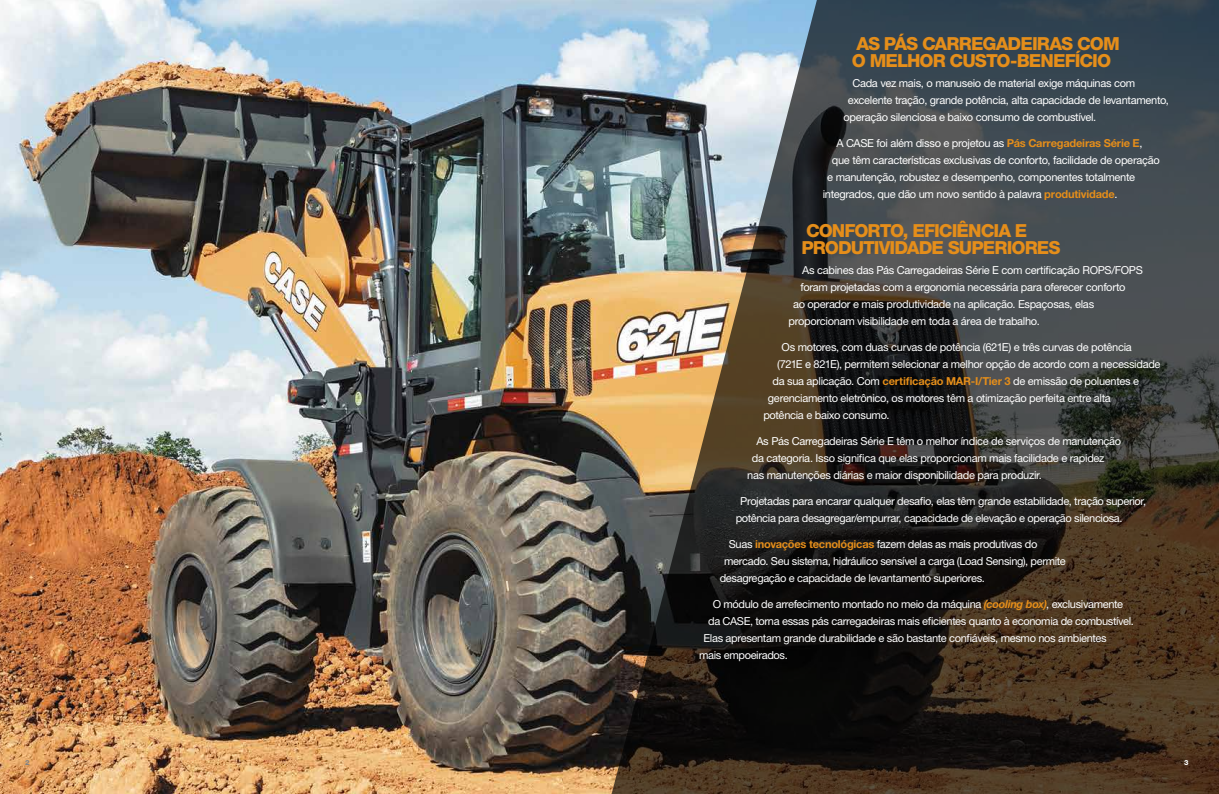
<style>
.page{position:relative;width:1219px;height:794px;background:#fff}
.page>*{position:absolute;margin:0;border:0;box-sizing:border-box;transform-origin:0 0}
.t1{font:800 18px/17px "Helvetica Neue LT Std";letter-spacing:-.055em;color:#e58e1a}
.t2{font:11px/17px "Helvetica Neue LT Std";letter-spacing:-.035em;color:#fff}
.t3{font:800 7px "Helvetica Neue LT Std";color:#808285}
.t4{font:800 7px "Helvetica Neue LT Std";color:#fff}
.s1{font-weight:700;color:#e58e1a}
.s2{font-weight:700;font-style:italic;color:#e58e1a}
</style>
<div class="page">
<img style="left:0;top:0;width:609px;height:794px">
<svg style="left:609px;top:0;width:610px;height:794px;background:#484641"></svg>
<h1 class="t1" style="left:852px;top:35px;width:270px">AS PÁS CARREGADEIRAS COM<br>O MELHOR CUSTO-BENEFÍCIO</h1>
<p class="t2" style="left:852px;top:74px;width:284px">Cada vez mais, o manuseio de material exige máquinas com</p>
<p class="t2" style="left:848px;top:91px;width:323px">excelente tração, grande potência, alta capacidade de levantamento,</p>
<p class="t2" style="left:843px;top:108px;width:255px">operação silenciosa e baixo consumo de combustível.</p>
<p class="t2" style="left:836px;top:134px;width:308px">A CASE foi além disso e projetou as <span class="s1">Pás Carregadeiras Série E</span>,</p>
<p class="t2" style="left:832px;top:151px;width:329px">que têm características exclusivas de conforto, facilidade de operação</p>
<p class="t2" style="left:827px;top:168px;width:309px">e manutenção, robustez e desempenho, componentes totalmente</p>
<p class="t2" style="left:823px;top:185px;width:296px">integrados, que dão um novo sentido à palavra <span class="s1">produtividade</span>.</p>
<h1 class="t1" style="left:801px;top:222px;width:261px">CONFORTO, EFICIÊNCIA E<br>PRODUTIVIDADE SUPERIORES</h1>
<p class="t2" style="left:802px;top:262px;width:342px">As cabines das Pás Carregadeiras Série E com certificação ROPS/FOPS</p>
<p class="t2" style="left:800px;top:279px;width:327px">foram projetadas com a ergonomia necessária para oferecer conforto</p>
<p class="t2" style="left:793px;top:296px;width:303px">ao operador e mais produtividade na aplicação. Espaçosas, elas</p>
<p class="t2" style="left:788px;top:313px;width:253px">proporcionam visibilidade em toda a área de trabalho.</p>
<p class="t2" style="left:782px;top:339px;width:352px">Os motores, com duas curvas de potência (621E) e três curvas de potência</p>
<p class="t2" style="left:777px;top:356px;width:385px">(721E e 821E), permitem selecionar a melhor opção de acordo com a necessidade</p>
<p class="t2" style="left:772px;top:373px;width:368px">da sua aplicação. Com <span class="s1">certificação MAR-I/Tier 3</span> de emissão de poluentes e</p>
<p class="t2" style="left:768px;top:390px;width:345px">gerenciamento eletrônico, os motores têm a otimização perfeita entre alta</p>
<p class="t2" style="left:763px;top:407px;width:128px">potência e baixo consumo.</p>
<p class="t2" style="left:756px;top:433px;width:366px">As Pás Carregadeiras Série E têm o melhor índice de serviços de manutenção</p>
<p class="t2" style="left:752px;top:450px;width:354px">da categoria. Isso significa que elas proporcionam mais facilidade e rapidez</p>
<p class="t2" style="left:747px;top:467px;width:296px">nas manutenções diárias e maior disponibilidade para produzir.</p>
<p class="t2" style="left:736px;top:493px;width:412px;text-indent:5px">Projetadas para encarar qualquer desafio, elas têm grande estabilidade, tração superior, potência para desagregar/empurrar, capacidade de elevação e operação silenciosa.</p>
<p class="t2" style="left:729px;top:536px;width:310px">Suas <span class="s1">inovações tecnológicas</span> fazem delas as mais produtivas do</p>
<p class="t2" style="left:724px;top:553px;width:343px">mercado. Seu sistema, hidráulico sensível a carga (Load Sensing), permite</p>
<p class="t2" style="left:720px;top:570px;width:267px">desagregação e capacidade de levantamento superiores.</p>
<p class="t2" style="left:713px;top:596px;width:412px">O módulo de arrefecimento montado no meio da máquina <span class="s2">(cooling box)</span>, exclusivamente</p>
<p class="t2" style="left:708px;top:613px;width:427px">da CASE, torna essas pás carregadeiras mais eficientes quanto à economia de combustível.</p>
<p class="t2" style="left:704px;top:630px;width:405px">Elas apresentam grande durabilidade e são bastante confiáveis, mesmo nos ambientes</p>
<p class="t2" style="left:699px;top:647px;width:90px">mais empoeirados.</p>
<p class="t3" style="left:25px;top:758px;width:6px">2</p>
<p class="t4" style="left:1184px;top:758px;width:6px">3</p>
</div>
